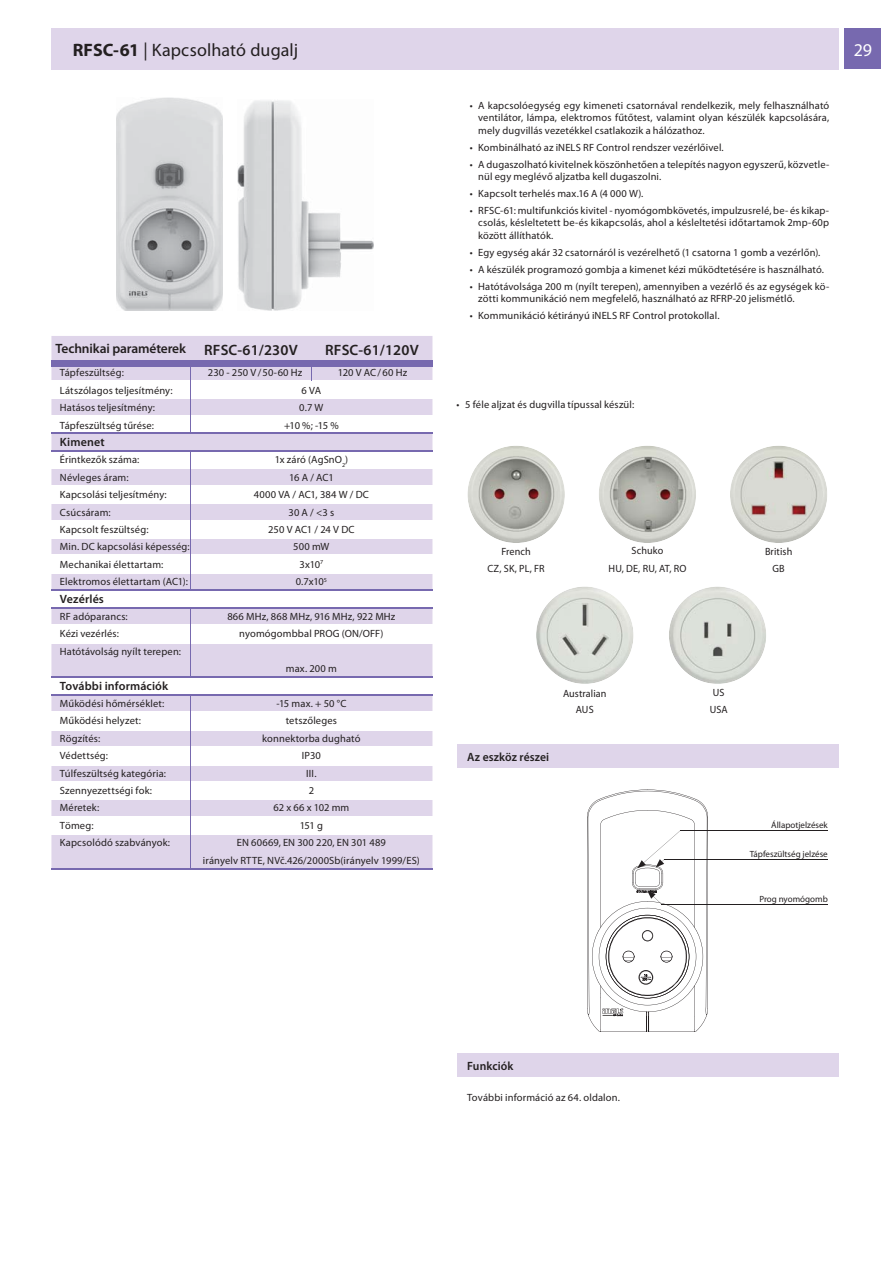
<style>
.page{position:relative;width:881px;height:1263px;background:#fff}
.page>*{position:absolute;margin:0;border:0;box-sizing:border-box;transform-origin:0 0}
.t1{font:18px "Myriad Pro";color:#231f20}
.t2{font:18px "Myriad Pro";color:#fff}
.t3{font:600 15px "Myriad Pro";letter-spacing:.01em;color:#231f20}
.t4{font:600 13.5px "Myriad Pro";letter-spacing:-.01em;color:#231f20}
.t5{font:600 12px "Myriad Pro";letter-spacing:.01em;color:#231f20}
.t6{font:10.5px/17.4px "Myriad Pro";letter-spacing:.015em;color:#231f20}
.t7{font:9px "Myriad Pro";color:#231f20}
.s1{font-weight:700}
</style>
<div class="page">
<div style="left:51px;top:28px;width:787px;height:41px;background:#dfd5ea"></div>
<div style="left:844px;top:28px;width:37px;height:41px;background:#7769af"></div>
<hr style="left:680px;top:830px;width:147px;height:1px;background:#231f20">
<hr style="left:664px;top:860px;width:163px;height:1px;background:#231f20">
<hr style="left:661px;top:904px;width:166px;height:1px;background:#231f20">
<svg style="left:51px;top:399px;width:381px;height:469px;fill:#dfd5ea"></svg>
<svg style="left:51px;top:451px;width:381px;height:51px"></svg>
<svg style="left:51px;top:591px;width:381px;height:103px"></svg>
<hr style="left:51px;top:415px;width:139px;height:2px;background:#fff">
<hr style="left:191px;top:415px;width:241px;height:2px;background:#fff">
<hr style="left:51px;top:467px;width:139px;height:2px;background:#fff">
<hr style="left:191px;top:467px;width:241px;height:2px;background:#fff">
<hr style="left:51px;top:485px;width:139px;height:1px;background:#fff">
<hr style="left:191px;top:485px;width:241px;height:1px;background:#fff">
<hr style="left:51px;top:502px;width:139px;height:2px;background:#fff">
<hr style="left:191px;top:502px;width:241px;height:2px;background:#fff">
<hr style="left:51px;top:520px;width:139px;height:1px;background:#fff">
<hr style="left:191px;top:520px;width:241px;height:1px;background:#fff">
<hr style="left:51px;top:537px;width:139px;height:2px;background:#fff">
<hr style="left:191px;top:537px;width:241px;height:2px;background:#fff">
<hr style="left:51px;top:555px;width:139px;height:1px;background:#fff">
<hr style="left:191px;top:555px;width:241px;height:1px;background:#fff">
<hr style="left:51px;top:572px;width:139px;height:1px;background:#fff">
<hr style="left:191px;top:572px;width:241px;height:1px;background:#fff">
<hr style="left:51px;top:624px;width:139px;height:2px;background:#fff">
<hr style="left:191px;top:624px;width:241px;height:2px;background:#fff">
<hr style="left:51px;top:642px;width:139px;height:1px;background:#fff">
<hr style="left:191px;top:642px;width:241px;height:1px;background:#fff">
<hr style="left:51px;top:711px;width:139px;height:2px;background:#fff">
<hr style="left:191px;top:711px;width:241px;height:2px;background:#fff">
<hr style="left:51px;top:729px;width:139px;height:1px;background:#fff">
<hr style="left:191px;top:729px;width:241px;height:1px;background:#fff">
<hr style="left:51px;top:746px;width:139px;height:2px;background:#fff">
<hr style="left:191px;top:746px;width:241px;height:2px;background:#fff">
<hr style="left:51px;top:764px;width:139px;height:1px;background:#fff">
<hr style="left:191px;top:764px;width:241px;height:1px;background:#fff">
<hr style="left:51px;top:781px;width:139px;height:2px;background:#fff">
<hr style="left:191px;top:781px;width:241px;height:2px;background:#fff">
<hr style="left:51px;top:799px;width:139px;height:1px;background:#fff">
<hr style="left:191px;top:799px;width:241px;height:1px;background:#fff">
<hr style="left:51px;top:816px;width:139px;height:2px;background:#fff">
<hr style="left:191px;top:816px;width:241px;height:2px;background:#fff">
<hr style="left:51px;top:833px;width:139px;height:2px;background:#fff">
<hr style="left:191px;top:833px;width:241px;height:2px;background:#fff">
<svg style="left:51px;top:336px;width:381px;height:45px;background:#cfc4e1"></svg>
<hr style="left:190px;top:381px;width:1px;height:52px;background:#7769af">
<hr style="left:190px;top:451px;width:1px;height:138px;background:#7769af">
<hr style="left:190px;top:608px;width:1px;height:69px;background:#7769af">
<hr style="left:190px;top:696px;width:1px;height:172px;background:#7769af">
<hr style="left:51px;top:433px;width:381px;height:1px;background:#7769af">
<hr style="left:51px;top:450px;width:381px;height:1px;background:#7769af">
<hr style="left:51px;top:589px;width:381px;height:2px;background:#7769af">
<hr style="left:51px;top:607px;width:381px;height:1px;background:#7769af">
<hr style="left:51px;top:677px;width:381px;height:1px;background:#7769af">
<hr style="left:51px;top:694px;width:381px;height:2px;background:#7769af">
<hr style="left:51px;top:868px;width:381px;height:2px;background:#7769af">
<div style="left:456px;top:744px;width:382px;height:24px;background:#dfd5ea"></div>
<div style="left:456px;top:1054px;width:382px;height:23px;background:#dfd5ea"></div>
<img style="left:467px;top:446px;width:98px;height:97px;border-radius:50%">
<img style="left:598px;top:446px;width:98px;height:97px;border-radius:50%">
<img style="left:536px;top:586px;width:97px;height:98px;border-radius:50%">
<img style="left:668px;top:586px;width:98px;height:98px;border-radius:50%">
<img style="left:730px;top:446px;width:97px;height:97px;border-radius:50%">
<svg style="left:587px;top:789px;width:121px;height:243px"></svg>
<img style="left:116px;top:98px;width:106px;height:212px">
<img style="left:238px;top:100px;width:136px;height:210px">
<h1 class="t1" style="left:73px;top:43px;width:227px"><span class="s1">RFSC-61</span> | Kapcsolható dugalj</h1>
<p class="t4" style="left:56px;top:344px;width:132px">Technikai paraméterek</p>
<p class="t6" style="left:60px;top:365px;width:114px">Tápfeszültség:<br>Látszólagos teljesítmény:<br>Hatásos teljesítmény:<br>Tápfeszültség tűrése:</p>
<p class="t5" style="left:60px;top:437px;width:46px">Kimenet</p>
<p class="t6" style="left:60px;top:452px;width:131px">Érintkezők száma:<br>Névleges áram:<br>Kapcsolási teljesítmény:<br>Csúcsáram:<br>Kapcsolt feszültség:<br>Min. DC kapcsolási képesség:<br>Mechanikai élettartam:<br>Elektromos élettartam (AC1):</p>
<p class="t5" style="left:60px;top:594px;width:46px">Vezérlés</p>
<p class="t6" style="left:60px;top:609px;width:123px">RF adóparancs:<br>Kézi vezérlés:<br>Hatótávolság nyílt terepen:</p>
<p class="t5" style="left:60px;top:681px;width:110px">További információk</p>
<p class="t6" style="left:60px;top:696px;width:112px">Működési hőmérséklet:<br>Működési helyzet:<br>Rögzítés:<br>Védettség:<br>Túlfeszültség kategória:<br>Szennyezettségi fok:<br>Méretek:<br>Tömeg:<br>Kapcsolódó szabványok:</p>
<h2 class="t3" style="left:204px;top:345px;width:95px">RFSC-61/230V</h2>
<h2 class="t3" style="left:325px;top:345px;width:95px">RFSC-61/120V</h2>
<p class="t6" style="left:208px;top:365px;width:96px">230 - 250 V / 50-60 Hz</p>
<p class="t6" style="left:338px;top:365px;width:71px">120 V AC / 60 Hz</p>
<p class="t6" style="left:284px;top:383px;width:56px;text-align:center">6 VA<br>0.7 W<br>+10 %; -15 %</p>
<p class="t6" style="left:254px;top:452px;width:117px;text-align:center">1x záró (AgSnO<sub>2</sub>)<br>16 A / AC1<br>4000 VA / AC1, 384 W / DC<br>30 A / &lt;3 s<br>250 V AC1 / 24 V DC<br>500 mW<br>3x10<sup>7<br></sup>0.7x10<sup>5</sup></p>
<p class="t6" style="left:227px;top:609px;width:170px;text-align:center">866 MHz, 868 MHz, 916 MHz, 922 MHz nyomógombbal PROG (ON/OFF)</p>
<p class="t6" style="left:286px;top:661px;width:53px">max. 200 m</p>
<p class="t6" style="left:203px;top:696px;width:218px;text-align:center">-15 max. + 50 °C<br>tetszőleges<br>konnektorba dugható<br>IP30<br>III.<br>2<br>62 x 66 x 102 mm<br>151 g<br>EN 60669, EN 300 220, EN 301 489<br>irányelv RTTE, NVč.426/2000Sb(irányelv 1999/ES)</p>
<p class="t6" style="left:478px;top:100px;width:352px;line-height:12.6px;text-align:justify;text-indent:-9px">• A kapcsolóegység egy kimeneti csatornával rendelkezik, mely felhasználható ventilátor, lámpa, elektromos fűtőtest, valamint olyan készülék kapcsolására, mely dugvillás vezetékkel csatlakozik a hálózathoz.</p>
<p class="t6" style="left:469px;top:140px;width:255px">• Kombinálható az iNELS RF Control rendszer vezérlőivel.</p>
<p class="t6" style="left:478px;top:159px;width:352px;line-height:12.6px;text-indent:-9px">• A dugaszolható kivitelnek köszönhetően a telepítés nagyon egyszerű, közvetle&shy;nül egy meglévő aljzatba kell dugaszolni.</p>
<p class="t6" style="left:469px;top:186px;width:175px">• Kapcsolt terhelés max.16 A (4 000 W).</p>
<p class="t6" style="left:478px;top:205px;width:352px;line-height:12.6px;text-align:justify;text-indent:-9px">• RFSC-61: multifunkciós kivitel - nyomógombkövetés, impulzusrelé, be- és kikap&shy;csolás, késleltetett be-és kikapcsolás, ahol a késleltetési időtartamok 2mp-60p között állíthatók.</p>
<p class="t6" style="left:469px;top:245px;width:352px">• Egy egység akár 32 csatornáról is vezérelhető (1 csatorna 1 gomb a vezérlőn).</p>
<p class="t6" style="left:469px;top:262px;width:356px">• A készülék programozó gombja a kimenet kézi működtetésére is használható.</p>
<p class="t6" style="left:478px;top:281px;width:352px;line-height:12.6px;text-indent:-9px">• Hatótávolsága 200 m (nyílt terepen), amennyiben a vezérlő és az egységek kö&shy;zötti kommunikáció nem megfelelő, használható az RFRP-20 jelismétlő.</p>
<p class="t6" style="left:469px;top:308px;width:251px">• Kommunikáció kétirányú iNELS RF Control protokollal.</p>
<h1 class="t2" style="left:853px;top:43px;width:20px">29</h1>
<p class="t6" style="left:456px;top:396px;width:179px">• 5 féle aljzat és dugvilla típussal készül:</p>
<p class="t6" style="left:501px;top:544px;width:31px">French</p>
<p class="t6" style="left:631px;top:543px;width:33px">Schuko</p>
<p class="t6" style="left:765px;top:544px;width:29px">British</p>
<p class="t6" style="left:487px;top:561px;width:59px">CZ, SK, PL, FR</p>
<p class="t6" style="left:608px;top:561px;width:79px">HU, DE, RU, AT, RO</p>
<p class="t6" style="left:772px;top:561px;width:14px">GB</p>
<p class="t6" style="left:563px;top:685px;width:45px">Australian</p>
<p class="t6" style="left:713px;top:685px;width:13px">US</p>
<p class="t6" style="left:576px;top:702px;width:19px">AUS</p>
<p class="t6" style="left:709px;top:702px;width:20px">USA</p>
<p class="t5" style="left:467px;top:752px;width:83px">Az eszköz részei</p>
<p class="t7" style="left:771px;top:822px;width:58px">Állapotjelzések</p>
<p class="t7" style="left:749px;top:851px;width:80px">Tápfeszültség jelzése</p>
<p class="t7" style="left:759px;top:895px;width:70px">Prog nyomógomb</p>
<p class="t5" style="left:467px;top:1061px;width:48px">Funkciók</p>
<p class="t6" style="left:467px;top:1090px;width:154px">További információ az 64. oldalon.</p>
</div>
